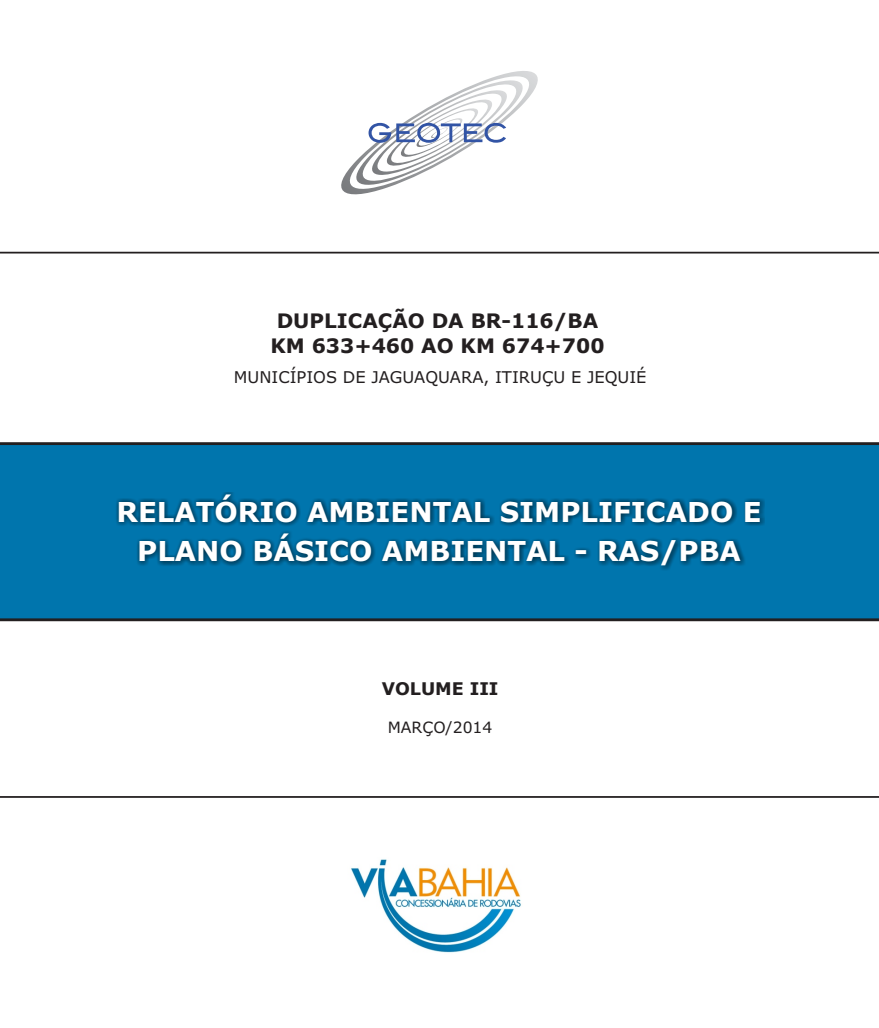
<style>
.page{position:relative;width:879px;height:1028px;background:#fff}
.page>*{position:absolute;margin:0;border:0;box-sizing:border-box;transform-origin:0 0}
.t1{font:700 27.5px/39px "Verdana";color:#fff;text-align:center}
.t2{font:700 20px/25px "Verdana";color:#231f20;text-align:center}
.t3{font:700 17.5px "Verdana";color:#231f20}
.t4{font:16.25px "Verdana";color:#231f20}
.t5{font:15.62px "Verdana";color:#231f20}
</style>
<div class="page">
<div style="left:0;top:442px;width:879px;height:180px;background:#0075ad"></div>
<svg style="left:341px;top:71px;width:197px;height:124px"></svg>
<div style="left:114px;top:492px;width:650px;height:78px;background:#231f20;opacity:.69"></div>
<hr style="left:0;top:252px;width:879px;height:1px;background:#231f20">
<img style="left:351px;top:859px;width:170px;height:94px">
<hr style="left:0;top:796px;width:879px;height:2px;background:#231f20">
<p class="t2" style="left:270px;top:310px;width:335px">DUPLICAÇÃO DA BR-116/BA<br>KM 633+460 AO KM 674+700</p>
<p class="t4" style="left:234px;top:370px;width:414px">MUNICÍPIOS DE JAGUAQUARA, ITIRUÇU E JEQUIÉ</p>
<p class="t1" style="left:117px;top:495px;width:646px">RELATÓRIO AMBIENTAL SIMPLIFICADO E<br>PLANO BÁSICO AMBIENTAL - RAS/PBA</p>
<p class="t3" style="left:382px;top:682px;width:118px">VOLUME III</p>
<p class="t5" style="left:388px;top:721px;width:106px">MARÇO/2014</p>
</div>
